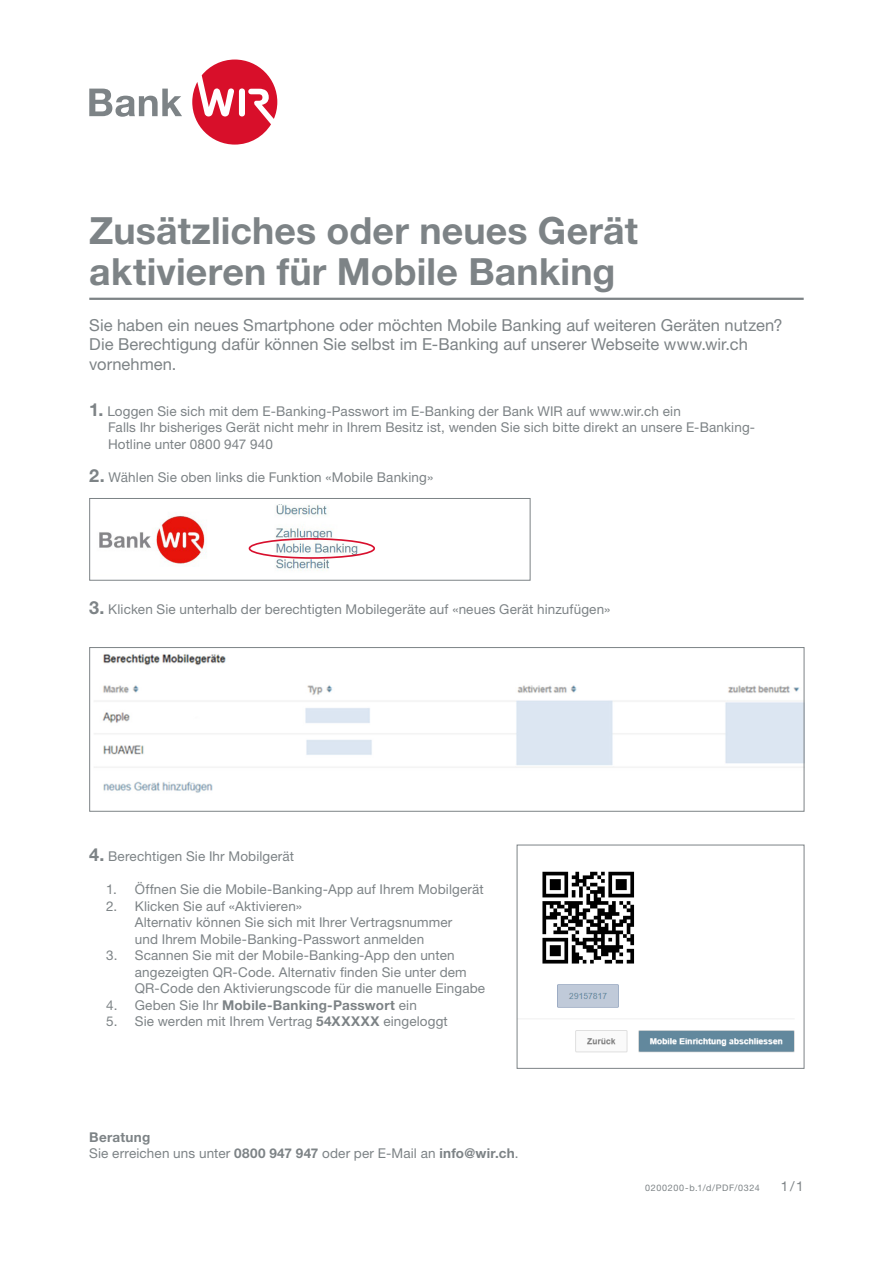
<style>
.page{position:relative;width:893px;height:1263px;background:#fff}
.page>*{position:absolute;margin:0;border:0;box-sizing:border-box;transform-origin:0 0}
.t1{font:700 37.5px/41.2px "Helvetica Neue LT Pro";letter-spacing:.005em;color:#7d8386}
.t2{font:16.5px/19.5px "Helvetica Neue LT Pro";color:#7d8386}
.t3{font:13.5px/16.5px "Helvetica Neue LT Pro";letter-spacing:.01em;color:#7d8386}
.t4{font:13.5px/16.5px "Helvetica Neue LT Std";letter-spacing:.01em;color:#7d8386}
.t5{font:700 13.5px "Helvetica Neue LT Pro";letter-spacing:.02em;color:#7d8386}
.t6{font:9px "Helvetica Neue LT Std";letter-spacing:.075em;color:#7d8386}
.s1{font-weight:700;font-size:18px}
.s2{font-weight:400}
.s3{font-weight:700}
</style>
<div class="page">
<hr style="left:89px;top:298px;width:715px;height:2px;background:#7d8386">
<svg style="left:192px;top:60px;width:85px;height:85px"></svg>
<svg style="left:89px;top:89px;width:93px;height:28px"></svg>
<img style="left:248px;top:504px;width:127px;height:67px">
<img style="left:99px;top:516px;width:107px;height:49px">
<div style="left:249px;top:538px;width:126px;height:21px;border:2px solid #d80f2d;border-radius:50%"></div>
<div style="left:89px;top:498px;width:441px;height:83px;border:1px solid #7d8386"></div>
<img style="left:94px;top:654px;width:708px;height:139px">
<div style="left:89px;top:647px;width:715px;height:165px;border:1px solid #7d8386"></div>
<img style="left:542px;top:871px;width:253px;height:182px">
<div style="left:517px;top:845px;width:287px;height:224px;border:1px solid #7d8386"></div>
<h1 class="t1" style="left:89px;top:209px;width:550px">Zusätzliches oder neues Gerät aktivieren für Mobile Banking</h1>
<p class="t2" style="left:89px;top:315px;width:695px">Sie haben ein neues Smartphone oder möchten Mobile Banking auf weiteren Geräten nutzen?<br>Die Berechtigung dafür können Sie selbst im E-Banking auf unserer Webseite www.wir.ch vornehmen.</p>
<p class="t3" style="left:108px;top:402px;width:649px;text-indent:-19px"><span class="s1">1.</span> Loggen Sie sich mit dem E-Banking-Passwort im E-Banking der Bank WIR auf www.wir.ch ein<br>Falls Ihr bisheriges Gerät nicht mehr in Ihrem Besitz ist, wenden Sie sich bitte direkt an unsere E-Banking-<br>Hotline unter 0800 947 940</p>
<p class="t3" style="left:89px;top:468px;width:345px"><span class="s1">2.</span> Wählen Sie oben links die Funktion «Mobile Banking»</p>
<p class="t3" style="left:89px;top:600px;width:523px"><span class="s1">3.</span> Klicken Sie unterhalb der berechtigten Mobilegeräte auf «neues Gerät hinzufügen»</p>
<p class="t3" style="left:89px;top:848px;width:206px"><span class="s1">4.</span> Berechtigen Sie Ihr Mobilgerät</p>
<p class="t3" style="left:106px;top:881px;width:379px">1. Öffnen Sie die Mobile-Banking-App auf Ihrem Mobilgerät</p>
<p class="t3" style="left:135px;top:897px;width:319px;text-indent:-28px">2. Klicken Sie auf «Aktivieren»<br>Alternativ können Sie sich mit Ihrer Vertragsnummer und Ihrem Mobile-Banking-Passwort anmelden</p>
<p class="t3" style="left:135px;top:947px;width:352px;text-indent:-28px">3. Scannen Sie mit der Mobile-Banking-App den unten angezeigten QR-Code. Alternativ finden Sie unter dem<br>QR-Code den Aktivierungscode für die manuelle Eingabe</p>
<p class="t5" style="left:106px;top:996px;width:312px"><span class="s2">4. Geben Sie Ihr</span> Mobile-Banking-Passwort <span class="s2">ein</span></p>
<p class="t3" style="left:106px;top:1013px;width:343px">5. Sie werden mit Ihrem Vertrag <span class="s3">54XXXXX</span> eingeloggt</p>
<p class="t4" style="left:89px;top:1128px;width:431px"><span class="s3">Beratung<br></span>Sie erreichen uns unter <span class="s3">0800 947 947</span> oder per E-Mail an <span class="s3">info@wir.ch</span>.</p>
<p class="t6" style="left:645px;top:1182px;width:116px">0200200-b.1/d/PDF/0324</p>
<p class="t3" style="left:781px;top:1178px;width:24px">1/1</p>
</div>
